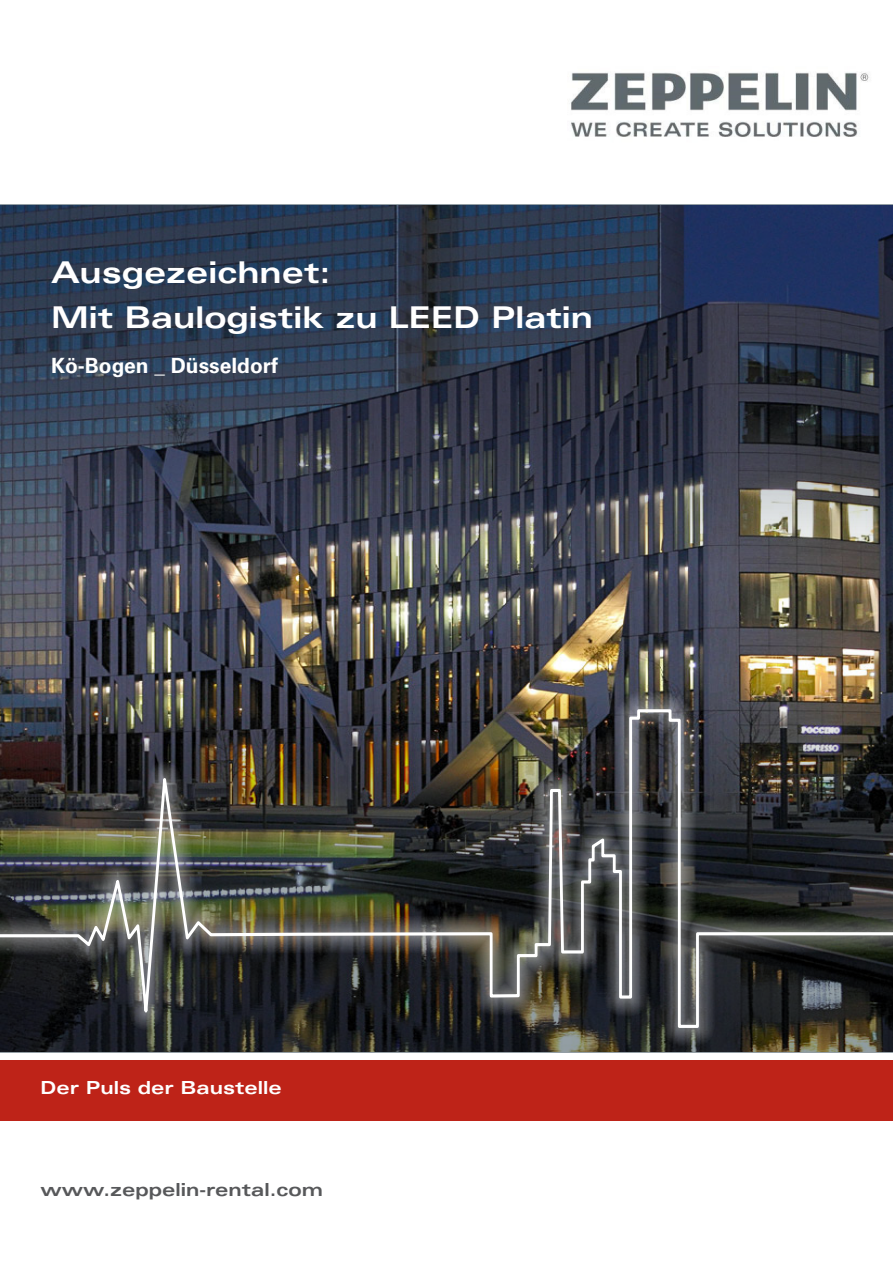
<style>
.page{position:relative;width:893px;height:1263px;background:#fff}
.page>*{position:absolute;margin:0;border:0;box-sizing:border-box;transform-origin:0 0}
.introtext_12_18pt{font:700 expanded 30px/45px "Univers LT";color:#fff}
.introtext_12_18pt-2{font:700 21px "Univers LT";color:#fff}
.head_02_grau{font:700 expanded 18px "Univers LT";color:#57585a}
.head_02_grau-2{font:700 expanded 18px "Univers LT";color:#fff}
</style>
<div class="page">
<img style="left:0;top:561px;width:893px;height:130px">
<img style="left:571px;top:72px;width:298px;height:65px">
<div style="left:0;top:1060px;width:893px;height:60px;background:#be2318"></div>
<svg style="left:0;top:204px;width:893px;height:357px;background:#343d50"></svg>
<div style="left:0;top:691px;width:893px;height:355px;background:#fff;opacity:.75"></div>
<img style="left:0;top:708px;width:893px;height:335px">
<p class="introtext_12_18pt" style="left:51px;top:250px;width:543px">Ausgezeichnet:<br>Mit Baulogistik zu LEED Platin</p>
<p class="introtext_12_18pt-2" style="left:51px;top:354px;width:229px">Kö-Bogen _ Düsseldorf</p>
<p class="head_02_grau-2" style="left:40px;top:1077px;width:243px">Der Puls der Baustelle</p>
<p class="head_02_grau" style="left:40px;top:1179px;width:284px">www.zeppelin-rental.com</p>
</div>
